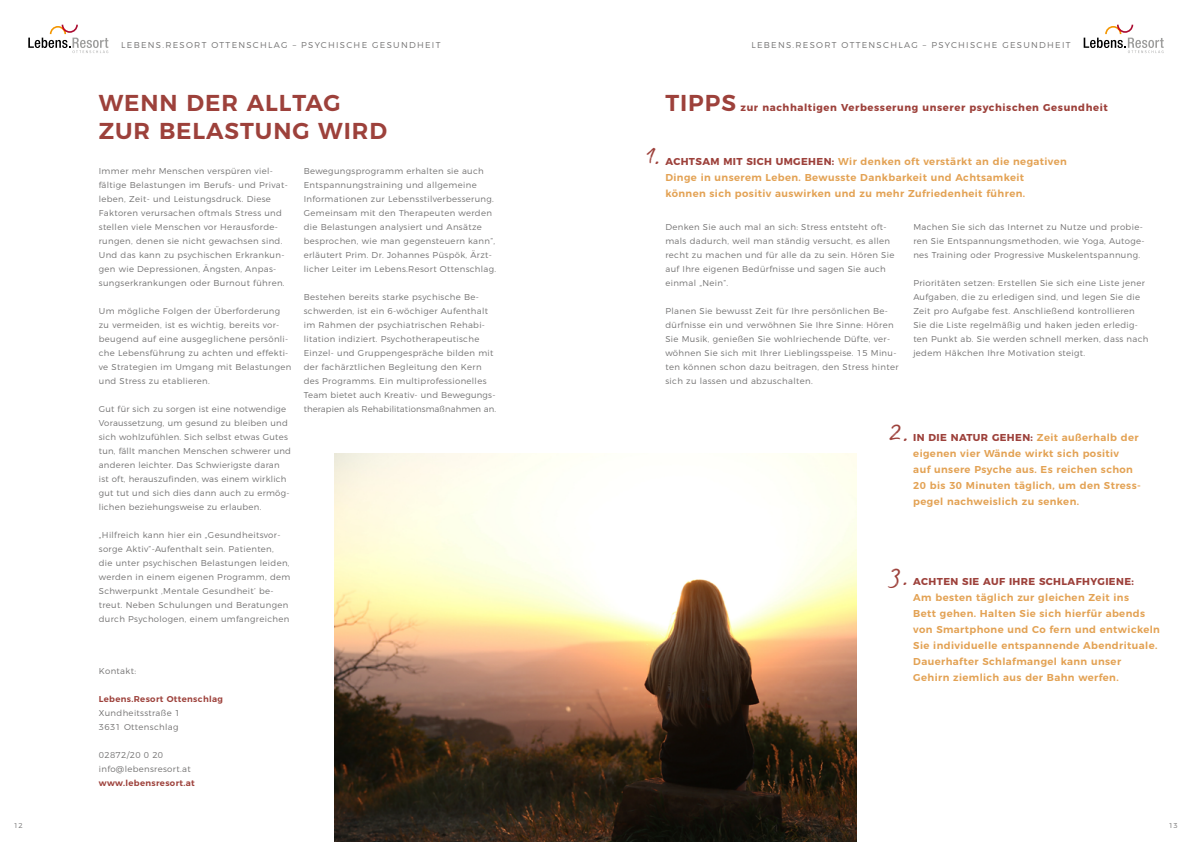
<style>
.page{position:relative;width:1191px;height:842px;background:#fff}
.page>*{position:absolute;margin:0;border:0;box-sizing:border-box;transform-origin:0 0}
.t1{font:45px "Madelyn";color:#9d413b}
.t2{font:600 23px/27.6px "Montserrat";letter-spacing:.04em;color:#9d413b}
.t3{font:600 10px/16px "Montserrat";letter-spacing:.04em;color:#e3a254}
.t4{font:700 10px "Montserrat";letter-spacing:.06em;color:#9d413b}
.t5{font:700 10px "Montserrat";letter-spacing:.04em;color:#9d413b}
.t6{font:300 8.5px/14px "Montserrat";letter-spacing:.04em;color:#706f6f}
.t7{font:300 8.5px "Montserrat";letter-spacing:.15em;color:#706f6f}
.t8{font:600 8.5px "Montserrat";letter-spacing:.04em;color:#9d413b}
.t9{font:300 7px "Montserrat";color:#706f6f}
.s1{font-weight:700;color:#9d413b}
</style>
<div class="page">
<svg style="left:28px;top:25px;width:80px;height:28px"></svg>
<img style="left:335px;top:453px;width:521px;height:389px">
<svg style="left:1083px;top:25px;width:80px;height:28px"></svg>
<p class="t7" style="left:121px;top:38px;width:321px">LEBENS.RESORT OTTENSCHLAG – PSYCHISCHE GESUNDHEIT</p>
<p class="t7" style="left:751px;top:38px;width:321px">LEBENS.RESORT OTTENSCHLAG – PSYCHISCHE GESUNDHEIT</p>
<h2 class="t2" style="left:99px;top:87px;width:290px">WENN DER ALLTAG<br>ZUR BELASTUNG WIRD</h2>
<h2 class="t2" style="left:665px;top:87px;width:72px">TIPPS</h2>
<p class="t4" style="left:740px;top:100px;width:369px">zur nachhaltigen Verbesserung unserer psychischen Gesundheit</p>
<p class="t6" style="left:99px;top:163px;width:190px">Immer mehr Menschen verspüren viel&shy;fältige Belastungen im Berufs- und Privat&shy;leben, Zeit- und Leistungsdruck. Diese Faktoren verursachen oftmals Stress und stellen viele Menschen vor Herausforde&shy;rungen, denen sie nicht gewachsen sind.<br>Und das kann zu psychischen Erkrankun&shy;gen wie Depressionen, Ängsten, Anpas&shy;sungserkrankungen oder Burnout führen.</p>
<p class="t6" style="left:99px;top:303px;width:194px">Um mögliche Folgen der Überforderung zu vermeiden, ist es wichtig, bereits vor&shy;beugend auf eine ausgeglichene persönli&shy;che Lebensführung zu achten und effekti&shy;ve Strategien im Umgang mit Belastungen und Stress zu etablieren.</p>
<p class="t6" style="left:99px;top:401px;width:194px">Gut für sich zu sorgen ist eine notwendige Voraussetzung, um gesund zu bleiben und sich wohlzufühlen. Sich selbst etwas Gutes tun, fällt manchen Menschen schwerer und anderen leichter. Das Schwierigste daran ist oft, herauszufinden, was einem wirklich gut tut und sich dies dann auch zu ermög&shy;lichen beziehungsweise zu erlauben.</p>
<p class="t6" style="left:99px;top:527px;width:193px">„Hilfreich kann hier ein „Gesundheitsvor&shy;sorge Aktiv“-Aufenthalt sein. Patienten,<br>die unter psychischen Belastungen leiden, werden in einem eigenen Programm, dem Schwerpunkt ,Mentale Gesundheit’ be&shy;treut. Neben Schulungen und Beratungen durch Psychologen, einem umfangreichen</p>
<p class="t6" style="left:304px;top:163px;width:194px">Bewegungsprogramm erhalten sie auch Entspannungstraining und allgemeine Informationen zur Lebensstilverbesserung.<br>Gemeinsam mit den Therapeuten werden die Belastungen analysiert und Ansätze besprochen, wie man gegensteuern kann“, erläutert Prim. Dr. Johannes Püspök, Ärzt&shy;licher Leiter im Lebens.Resort Ottenschlag.</p>
<p class="t6" style="left:304px;top:289px;width:194px">Bestehen bereits starke psychische Be&shy;schwerden, ist ein 6-wöchiger Aufenthalt im Rahmen der psychiatrischen Rehabi&shy;litation indiziert. Psychotherapeutische Einzel- und Gruppengespräche bilden mit der fachärztlichen Begleitung den Kern des Programms. Ein multiprofessionelles Team bietet auch Kreativ- und Bewegungs&shy;therapien als Rehabilitationsmaßnahmen an.</p>
<p class="t6" style="left:99px;top:663px;width:39px">Kontakt:</p>
<p class="t8" style="left:99px;top:692px;width:126px">Lebens.Resort Ottenschlag</p>
<p class="t6" style="left:99px;top:705px;width:83px">Xundheitsstraße 1<br>3631 Ottenschlag</p>
<p class="t6" style="left:99px;top:747px;width:93px">02872/20 0 20 info@lebensresort.at</p>
<p class="t8" style="left:99px;top:776px;width:98px">www.lebensresort.at</p>
<h1 class="t1" style="left:644px;top:120px;width:18px">1.</h1>
<p class="t3" style="left:665px;top:152px;width:403px"><span class="s1">ACHTSAM MIT SICH UMGEHEN:</span> Wir denken oft verstärkt an die negativen<br>Dinge in unserem Leben. Bewusste Dankbarkeit und Achtsamkeit können sich positiv auswirken und zu mehr Zufriedenheit führen.</p>
<p class="t6" style="left:665px;top:219px;width:230px">Denken Sie auch mal an sich: Stress entsteht oft&shy;mals dadurch, weil man ständig versucht, es allen recht zu machen und für alle da zu sein. Hören Sie auf Ihre eigenen Bedürfnisse und sagen Sie auch einmal „Nein“.</p>
<p class="t6" style="left:665px;top:303px;width:235px">Planen Sie bewusst Zeit für Ihre persönlichen Be&shy;dürfnisse ein und verwöhnen Sie Ihre Sinne: Hören Sie Musik, genießen Sie wohlriechende Düfte, ver&shy;wöhnen Sie sich mit Ihrer Lieblingsspeise. 15 Minu&shy;ten können schon dazu beitragen, den Stress hinter sich zu lassen und abzuschalten.</p>
<p class="t6" style="left:913px;top:219px;width:233px">Machen Sie sich das Internet zu Nutze und probie&shy;ren Sie Entspannungsmethoden, wie Yoga, Autoge&shy;nes Training oder Progressive Muskelentspannung.</p>
<p class="t6" style="left:913px;top:275px;width:237px">Prioritäten setzen: Erstellen Sie sich eine Liste jener Aufgaben, die zu erledigen sind, und legen Sie die Zeit pro Aufgabe fest. Anschließend kontrollieren Sie die Liste regelmäßig und haken jeden erledig&shy;ten Punkt ab. Sie werden schnell merken, dass nach jedem Häkchen Ihre Motivation steigt.</p>
<h1 class="t1" style="left:888px;top:397px;width:23px">2.</h1>
<p class="t3" style="left:913px;top:429px;width:229px"><span class="s1">IN DIE NATUR GEHEN:</span> Zeit außerhalb der eigenen vier Wände wirkt sich positiv<br>auf unsere Psyche aus. Es reichen schon 20 bis 30 Minuten täglich, um den Stress&shy;pegel nachweislich zu senken.</p>
<h1 class="t1" style="left:888px;top:541px;width:22px">3.</h1>
<p class="t5" style="left:913px;top:573px;width:222px">ACHTEN SIE AUF IHRE SCHLAFHYGIENE:</p>
<p class="t3" style="left:913px;top:589px;width:248px">Am besten täglich zur gleichen Zeit ins<br>Bett gehen. Halten Sie sich hierfür abends von Smartphone und Co fern und entwickeln Sie individuelle entspannende Abendrituale.<br>Dauerhafter Schlafmangel kann unser<br>Gehirn ziemlich aus der Bahn werfen.</p>
<p class="t9" style="left:14px;top:820px;width:10px">12</p>
<p class="t9" style="left:1169px;top:820px;width:10px">13</p>
</div>
